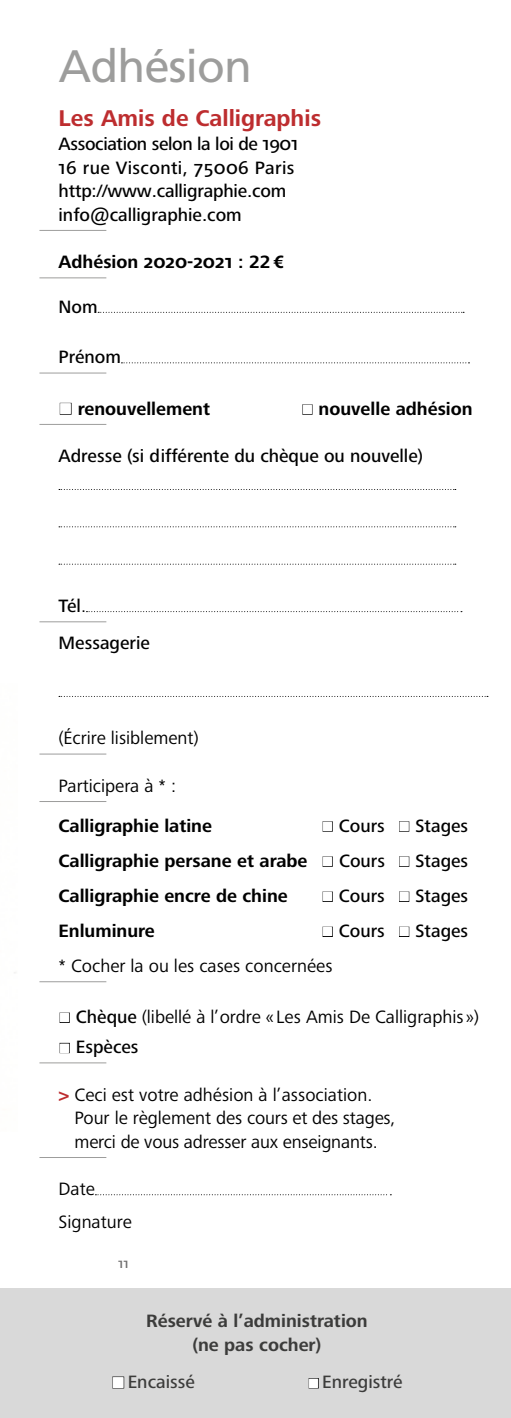
<style>
.page{position:relative;width:511px;height:1418px;background:#fff}
.page>*{position:absolute;margin:0;border:0;box-sizing:border-box;transform-origin:0 0}
.t1{font:45.4px "Frutiger";letter-spacing:-.02em;color:#9d9d9c}
.t2{font:700 23.6px "Frutiger Next Pro";color:#bd2d2f}
.t3{font:18.6px/23.6px "Frutiger Next Pro";color:#000}
.t4{font:500 18.6px/23.6px "Frutiger Next Pro";color:#000}
.t5{font:700 18.6px/35px "Frutiger Next Pro";color:#000;text-align:justify}
.t6{font:700 18.6px/23.6px "Frutiger Next Pro";color:#3c3c3b;text-align:center}
.t7{font:500 18.6px "Frutiger Next Pro";color:#3c3c3b}
.t8{font:500 13.4px "Frutiger Next Pro";color:#706f6f}
.s1{font-family:"Arial";font-weight:400;font-size:23.6px;color:#fff}
.s2{font-family:"Arial";font-weight:400;font-size:20.2px;color:#fff}
.s3{font-weight:400}
.s4{font-weight:500}
.s5{font-family:"Arial";font-size:20.2px;color:#fff}
.s6{font-weight:700;color:#bd2d2f}
</style>
<div class="page">
<hr style="left:39px;top:230px;width:67px;height:1px;background:#9d9d9c">
<hr style="left:39px;top:277px;width:67px;height:1px;background:#9d9d9c">
<hr style="left:39px;top:373px;width:67px;height:1px;background:#9d9d9c">
<hr style="left:39px;top:424px;width:67px;height:1px;background:#9d9d9c">
<hr style="left:39px;top:621px;width:67px;height:1px;background:#9d9d9c">
<hr style="left:39px;top:753px;width:67px;height:1px;background:#9d9d9c">
<hr style="left:39px;top:801px;width:67px;height:1px;background:#9d9d9c">
<hr style="left:39px;top:981px;width:67px;height:1px;background:#9d9d9c">
<hr style="left:39px;top:1062px;width:67px;height:1px;background:#9d9d9c">
<hr style="left:39px;top:1157px;width:67px;height:1px;background:#9d9d9c">
<svg style="left:98px;top:312px;width:365px;height:1px"></svg>
<svg style="left:121px;top:362px;width:348px;height:1px"></svg>
<div style="left:60px;top:403px;width:11px;height:11px;border:1px solid #000"></div>
<svg style="left:59px;top:489px;width:396px;height:1px"></svg>
<svg style="left:59px;top:526px;width:396px;height:1px"></svg>
<svg style="left:59px;top:563px;width:396px;height:1px"></svg>
<svg style="left:86px;top:611px;width:375px;height:1px"></svg>
<svg style="left:59px;top:696px;width:428px;height:1px"></svg>
<div style="left:398px;top:821px;width:11px;height:10px;border:1px solid #000"></div>
<div style="left:398px;top:856px;width:11px;height:10px;border:1px solid #000"></div>
<div style="left:398px;top:891px;width:11px;height:10px;border:1px solid #000"></div>
<div style="left:60px;top:1012px;width:10px;height:10px;border:1px solid #000"></div>
<div style="left:60px;top:1042px;width:10px;height:11px;border:1px solid #000"></div>
<svg style="left:95px;top:1194px;width:296px;height:1px"></svg>
<div style="left:0;top:1287px;width:510px;height:130px;background:#d9d9d9"></div>
<div style="left:112px;top:1376px;width:12px;height:12px;border:1px solid #000"></div>
<div style="left:308px;top:1378px;width:10px;height:10px;border:1px solid #000"></div>
<h1 class="t1" style="left:58px;top:40px;width:195px">Adhésion</h1>
<p class="t2" style="left:58px;top:105px;width:264px">Les Amis de Calligraphis</p>
<p class="t4" style="left:58px;top:132px;width:241px">Association selon la loi de 1901<br>16 rue Visconti, 75006 Paris http://www.calligraphie.com info@calligraphie.com</p>
<p class="t5" style="left:58px;top:244px;width:227px">Adhésion 2020-2021 : 22€</p>
<p class="t4" style="left:58px;top:295px;width:41px">Nom</p>
<p class="t4" style="left:58px;top:345px;width:64px">Prénom</p>
<p class="t5" style="left:58px;top:391px;width:153px"><span class="s1">■</span> renouvellement</p>
<p class="t5" style="left:301px;top:391px;width:173px"><span class="s2">■</span> nouvelle adhésion</p>
<p class="t4" style="left:58px;top:444px;width:365px">Adresse (si différente du chèque ou nouvelle)</p>
<p class="t4" style="left:58px;top:587px;width:93px;line-height:37.4px">Tél<span class="s3">.<br></span>Messagerie</p>
<p class="t3" style="left:58px;top:726px;width:141px">(Écrire lisiblement)</p>
<p class="t3" style="left:58px;top:773px;width:119px">Participera à * :</p>
<p class="t5" style="left:58px;top:808px;width:155px">Calligraphie latine</p>
<p class="t5" style="left:58px;top:808px;width:411px;text-indent:263px"><span class="s2">■</span> <span class="s4">Cours</span> <span class="s2">■</span> <span class="s4">Stages </span>Calligraphie persane et arabe <span class="s2">■</span> <span class="s4">Cours</span> <span class="s2">■</span> <span class="s4">Stages </span>Calligraphie encre de chine</p>
<p class="t4" style="left:321px;top:883px;width:148px"><span class="s2">■</span> Cours <span class="s2">■</span> Stages</p>
<p class="t5" style="left:58px;top:913px;width:98px">Enluminure</p>
<p class="t3" style="left:58px;top:913px;width:411px;line-height:35px;text-indent:263px"><span class="s5">■</span> <span class="s4">Cours</span> <span class="s5">■</span> <span class="s4">Stages </span>* Cocher la ou les cases concernées</p>
<p class="t3" style="left:58px;top:1004px;width:421px"><span class="s5">■</span> <span class="s4">Chèque</span> (libellé à l’ordre « Les Amis De Calligraphis »)</p>
<p class="t4" style="left:58px;top:1035px;width:81px"><span class="s2">■</span> Espèces</p>
<p class="t3" style="left:74px;top:1082px;width:322px;text-indent:-16px"><span class="s6">&gt;</span> Ceci est votre adhésion à l’association.<br>Pour le règlement des cours et des stages, merci de vous adresser aux enseignants.</p>
<p class="t3" style="left:58px;top:1172px;width:75px;line-height:33.2px">Date<br>Signature</p>
<p class="t8" style="left:118px;top:1255px;width:12px">11</p>
<p class="t6" style="left:146px;top:1309px;width:223px">Réservé à l’administration (ne pas cocher)</p>
<p class="t7" style="left:111px;top:1371px;width:85px"><span class="s1">■</span>Encaissé</p>
<p class="t7" style="left:307px;top:1371px;width:96px"><span class="s2">■</span>Enregistré</p>
</div>
